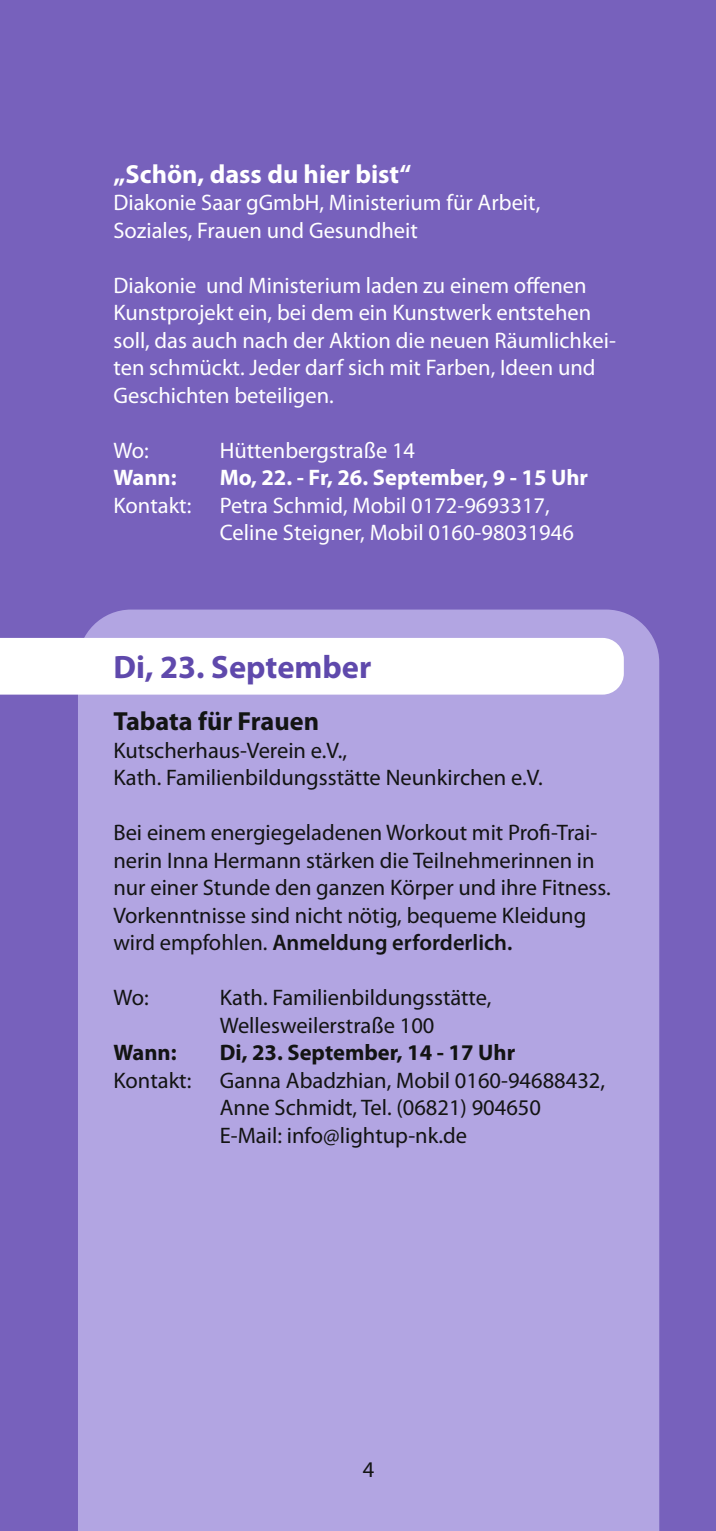
<style>
.page{position:relative;width:716px;height:1531px;background:#7761bc}
.page>*{position:absolute;margin:0;border:0;box-sizing:border-box;transform-origin:0 0}
.t1{font:700 32.5px "Myriad Pro";color:#5f49ac}
.t2{font:700 26.25px "Myriad Pro";color:#fff}
.t3{font:700 26.25px "Myriad Pro";color:#131413}
.t4{font:22.5px/27.5px "Myriad Pro";color:#131413}
.t5{font:22.5px/27.5px "Myriad Pro";color:#fff}
.t6{font:700 22.5px "Myriad Pro";color:#fff}
.t7{font:700 22.5px "Myriad Pro";color:#131413}
.s1{font-weight:600}
</style>
<div class="page">
<div style="left:78px;top:609px;width:581px;height:922px;background:#b2a5e2"></div>
<div style="left:0;top:638px;width:624px;height:56px;background:#fff"></div>
<p class="t2" style="left:113px;top:159px;width:299px">„Schön, dass du hier bist“</p>
<p class="t5" style="left:113px;top:189px;width:428px">Diakonie Saar gGmbH, Ministerium für Arbeit,<br>Soziales, Frauen und Gesundheit</p>
<p class="t5" style="left:113px;top:272px;width:504px">Diakonie und Ministerium laden zu einem offenen Kunstprojekt ein, bei dem ein Kunstwerk entstehen soll, das auch nach der Aktion die neuen Räumlichkei&shy;ten schmückt. Jeder darf sich mit Farben, Ideen und Geschichten beteiligen.</p>
<p class="t5" style="left:113px;top:437px;width:37px">Wo:</p>
<p class="t5" style="left:220px;top:437px;width:197px">Hüttenbergstraße 14</p>
<p class="t6" style="left:113px;top:465px;width:65px">Wann:</p>
<p class="t6" style="left:220px;top:465px;width:370px">Mo, 22. - Fr, 26. September, 9 - 15 Uhr</p>
<p class="t5" style="left:113px;top:492px;width:79px">Kontakt:</p>
<p class="t5" style="left:220px;top:492px;width:356px">Petra Schmid, Mobil 0172-9693317,<br>Celine Steigner, Mobil 0160-98031946</p>
<h1 class="t1" style="left:113px;top:649px;width:259px">Di, 23. September</h1>
<p class="t3" style="left:113px;top:706px;width:207px">Tabata für Frauen</p>
<p class="t4" style="left:113px;top:737px;width:431px">Kutscherhaus-Verein e.V.,<br>Kath. Familienbildungsstätte Neunkirchen e.V.</p>
<p class="t4" style="left:113px;top:819px;width:499px">Bei einem energiegeladenen Workout mit Profi-Trai&shy;nerin Inna Hermann stärken die Teilnehmerinnen in nur einer Stunde den ganzen Körper und ihre Fitness.<br>Vorkenntnisse sind nicht nötig, bequeme Kleidung wird empfohlen. <span class="s1">Anmeldung erforderlich.</span></p>
<p class="t4" style="left:113px;top:984px;width:37px">Wo:</p>
<p class="t4" style="left:220px;top:984px;width:273px">Kath. Familienbildungsstätte,<br>Wellesweilerstraße 100</p>
<p class="t7" style="left:113px;top:1040px;width:65px">Wann:</p>
<p class="t7" style="left:220px;top:1040px;width:297px">Di, 23. September, 14 - 17 Uhr</p>
<p class="t4" style="left:113px;top:1067px;width:79px">Kontakt:</p>
<p class="t4" style="left:220px;top:1067px;width:387px">Ganna Abadzhian, Mobil 0160-94688432,<br>Anne Schmidt, Tel. (06821) 904650<br>E-Mail: info@lightup-nk.de</p>
<p class="t4" style="left:363px;top:1456px;width:13px">4</p>
</div>
